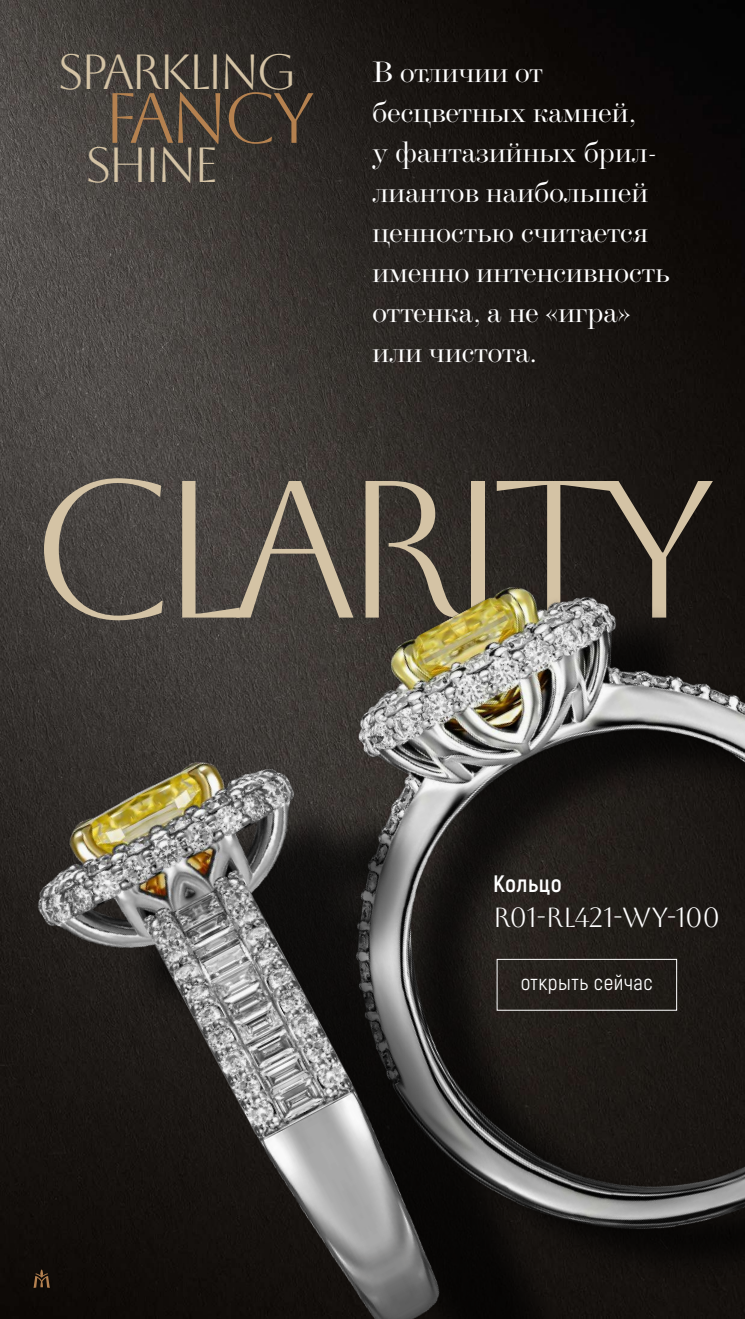
<style>
.page{position:relative;width:745px;height:1319px;background:#fff}
.page>*{position:absolute;margin:0;border:0;box-sizing:border-box;transform-origin:0 0}
.t1{font:195px "Aboreto";letter-spacing:-.1em;color:#d4c3a5}
.t2{font:70.88px "Aboreto";letter-spacing:-.075em;color:#b5814f}
.t3{font:49px "Aboreto";letter-spacing:-.075em;color:#d4c3a5}
.t4{font:30px/40px "Baron MT Modern Cyr";letter-spacing:.01em;color:#fff}
.t5{font:27.5px "Aboreto";letter-spacing:-.025em;color:#fff}
.t6{font:700 23.75px "Akrobat";letter-spacing:.025em;color:#fff}
.t7{font:21.25px "Akrobat";letter-spacing:.025em;color:#fff}
</style>
<div class="page">
<img style="left:1px;top:0;width:743px;height:679px">
<img style="left:181px;top:436px;width:563px;height:882px">
<img style="left:0;top:679px;width:589px;height:639px">
<div style="left:496px;top:958px;width:180px;height:52px;border:1px solid #fff"></div>
<svg style="left:34px;top:1268px;width:16px;height:19px"></svg>
<h3 class="t3" style="left:57px;top:44px;width:241px">SPARKLING</h3>
<h2 class="t2" style="left:103px;top:77px;width:213px">FANCY</h2>
<h3 class="t3" style="left:85px;top:136px;width:125px">SHINE</h3>
<p class="t4" style="left:372px;top:53px;width:298px">В отличии от бесцветных камней,<br>у фантазийных брил&shy;лиантов наибольшей ценностью считается именно интенсивность оттенка, а не «игра» или чистота.</p>
<h1 class="t1" style="left:28px;top:437px;width:690px">CLARITY</h1>
<p class="t6" style="left:493px;top:868px;width:70px">Кольцо</p>
<p class="t5" style="left:493px;top:901px;width:228px">R01-RL421-WY-100</p>
<p class="t7" style="left:520px;top:970px;width:133px">открыть сейчас</p>
</div>
